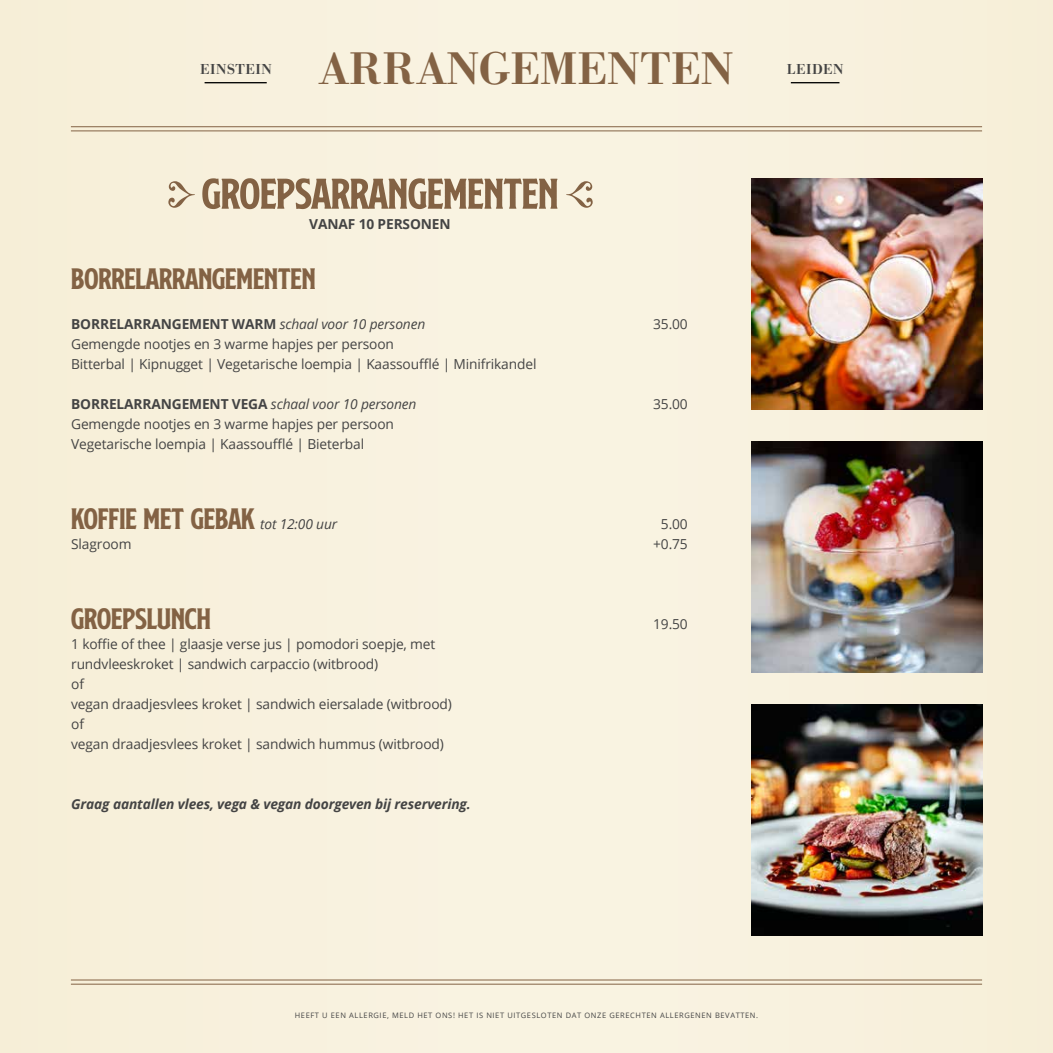
<style>
.page{position:relative;width:1053px;height:1053px;background:#fff}
.page>*{position:absolute;margin:0;border:0;box-sizing:border-box;transform-origin:0 0}
.t1{font:50px "SS Nickson One";color:#836244}
.t2{font:500 47.5px "Bodoni URW";color:#836244}
.t3{font:34.38px "SS Nickson One";color:#836244}
.t4{font:500 15px "Bodoni URW";letter-spacing:.04em;color:#444}
.t5{font:13.75px/20px "Open Sans";letter-spacing:-.01em;color:#444}
.t6{font:700 13.75px "Open Sans";letter-spacing:-.01em;color:#444}
.t7{font:italic 700 13.75px "Open Sans";letter-spacing:-.01em;color:#444}
.t8{font:italic 13.75px "Open Sans";letter-spacing:-.01em;color:#444}
.t9{font:7.5px "Open Sans";letter-spacing:.08em;color:#444}
.s1{font-weight:400;font-style:italic}
</style>
<div class="page">
<div style="left:0;top:0;width:1052px;height:1052px;background:#f8f1de"></div>
<hr style="left:204px;top:82px;width:63px;height:1px;background:#000">
<hr style="left:790px;top:82px;width:49px;height:1px;background:#000">
<img style="left:751px;top:178px;width:230px;height:231px">
<img style="left:751px;top:441px;width:230px;height:231px">
<img style="left:751px;top:704px;width:230px;height:231px">
<hr style="left:71px;top:126px;width:910px;height:1px;background:#836244">
<hr style="left:71px;top:130px;width:910px;height:1px;background:#836244">
<hr style="left:71px;top:979px;width:910px;height:1px;background:#836244">
<hr style="left:71px;top:983px;width:910px;height:1px;background:#836244">
<svg style="left:566px;top:181px;width:26px;height:27px"></svg>
<svg style="left:168px;top:181px;width:27px;height:27px"></svg>
<p class="t4" style="left:200px;top:61px;width:73px">EINSTEIN</p>
<h2 class="t2" style="left:319px;top:40px;width:416px">ARRANGEMENTEN</h2>
<h1 class="t1" style="left:202px;top:157px;width:358px">GROEPSARRANGEMENTEN</h1>
<p class="t6" style="left:309px;top:214px;width:143px">VANAF 10 PERSONEN</p>
<h3 class="t3" style="left:71px;top:253px;width:246px">BORRELARRANGEMENTEN</h3>
<p class="t6" style="left:71px;top:314px;width:355px">BORRELARRANGEMENT WARM <span class="s1">schaal voor 10 personen</span></p>
<p class="t5" style="left:653px;top:313px;width:36px">35.00</p>
<p class="t5" style="left:71px;top:333px;width:467px">Gemengde nootjes en 3 warme hapjes per persoon<br>Bitterbal | Kipnugget | Vegetarische loempia | Kaassoufflé | Minifrikandel</p>
<p class="t6" style="left:71px;top:394px;width:347px">BORRELARRANGEMENT VEGA <span class="s1">schaal voor 10 personen</span></p>
<p class="t5" style="left:653px;top:393px;width:36px">35.00</p>
<p class="t5" style="left:71px;top:413px;width:324px">Gemengde nootjes en 3 warme hapjes per persoon<br>Vegetarische loempia | Kaassoufflé | Bieterbal</p>
<h3 class="t3" style="left:71px;top:493px;width:185px">KOFFIE MET GEBAK</h3>
<p class="t8" style="left:260px;top:514px;width:79px">tot 12:00 uur</p>
<p class="t5" style="left:661px;top:513px;width:28px">5.00</p>
<p class="t5" style="left:71px;top:533px;width:62px">Slagroom</p>
<p class="t5" style="left:653px;top:533px;width:36px">+0.75</p>
<h3 class="t3" style="left:71px;top:593px;width:141px">GROEPSLUNCH</h3>
<p class="t5" style="left:653px;top:613px;width:36px">19.50</p>
<p class="t5" style="left:71px;top:633px;width:382px">1 koffie of thee | glaasje verse jus | pomodori soepje, met rundvleeskroket | sandwich carpaccio (witbrood)<br>of<br>vegan draadjesvlees kroket | sandwich eiersalade (witbrood) of<br>vegan draadjesvlees kroket | sandwich hummus (witbrood)</p>
<p class="t7" style="left:71px;top:794px;width:401px">Graag aantallen vlees, vega &amp; vegan doorgeven bij reservering.</p>
<p class="t4" style="left:786px;top:61px;width:58px">LEIDEN</p>
<p class="t9" style="left:295px;top:1009px;width:465px">HEEFT U EEN ALLERGIE, MELD HET ONS! HET IS NIET UITGESLOTEN DAT ONZE GERECHTEN ALLERGENEN BEVATTEN.</p>
</div>
